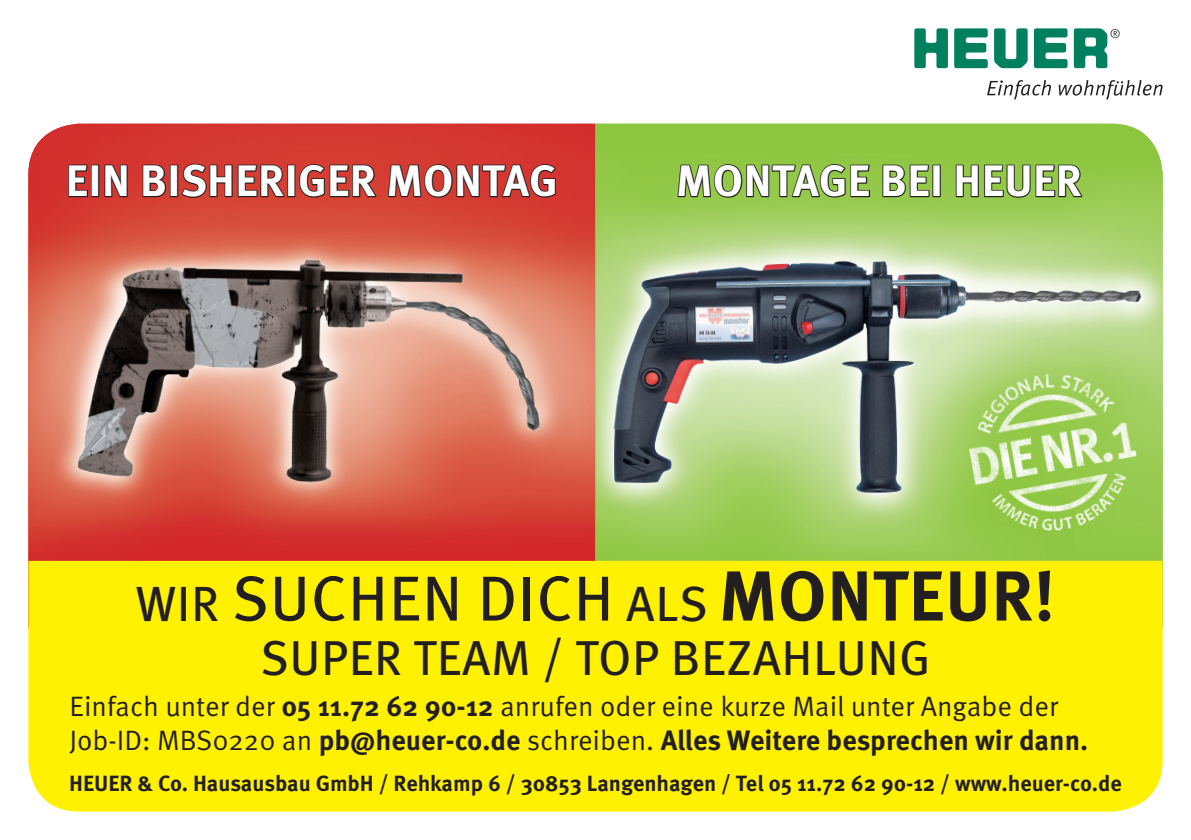
<style>
.page{position:relative;width:1191px;height:840px;background:#fff}
.page>*{position:absolute;margin:0;border:0;box-sizing:border-box;transform-origin:0 0}
.t1{font:63.6px "Meta OT";letter-spacing:.01em;color:#231f20}
.t2{font:49px "Meta OT";letter-spacing:.01em;color:#231f20}
.t3{font:700 44px "Meta OT";letter-spacing:.01em;color:#fff}
.t4{font:28px/34px "Meta OT Norm";color:#231f20}
.t5{font:700 22px "Meta OT";color:#231f20}
.s1{font-size:49.4px}
.s2{font-weight:700;font-size:70.6px}
.s3{font-family:"Meta OT";font-weight:700}
</style>
<div class="page">
<img style="left:28px;top:124px;width:567px;height:436px">
<div style="left:595px;top:124px;width:565px;height:436px;background:#8cc63e"></div>
<div style="left:28px;top:560px;width:1134px;height:251px;background:#fff101"></div>
<img style="left:71px;top:177px;width:534px;height:380px">
<img style="left:605px;top:158px;width:558px;height:411px">
<svg style="left:67px;top:163px;width:22px;height:35px"></svg>
<div style="left:91px;top:164px;width:8px;height:33px;border:2px solid #231f20"></div>
<svg style="left:103px;top:123px;width:26px;height:438px;background:#a85a52"></svg>
<svg style="left:142px;top:163px;width:25px;height:35px"></svg>
<div style="left:170px;top:164px;width:8px;height:33px;border:2px solid #231f20"></div>
<svg style="left:180px;top:162px;width:106px;height:37px;background:#9f342d"></svg>
<div style="left:287px;top:164px;width:8px;height:33px;border:2px solid #231f20"></div>
<svg style="left:298px;top:163px;width:80px;height:36px;background:#9d342d"></svg>
<svg style="left:387px;top:123px;width:171px;height:438px;background:#d46757"></svg>
<svg style="left:676px;top:123px;width:195px;height:438px;background:#97b472"></svg>
<svg style="left:881px;top:163px;width:49px;height:35px;background:#6c8e39"></svg>
<div style="left:932px;top:164px;width:8px;height:33px;border:2px solid #231f20"></div>
<svg style="left:954px;top:153px;width:130px;height:46px;background:#769e3c"></svg>
<img style="left:956px;top:358px;width:194px;height:188px">
<svg style="left:914px;top:28px;width:34px;height:40px"></svg>
<svg style="left:994px;top:28px;width:33px;height:40px"></svg>
<svg style="left:954px;top:28px;width:33px;height:40px"></svg>
<svg style="left:1034px;top:28px;width:33px;height:40px"></svg>
<svg style="left:987px;top:80px;width:175px;height:20px"></svg>
<svg style="left:1073px;top:28px;width:46px;height:40px"></svg>
<p class="t3" style="left:66px;top:153px;width:493px">EIN BISHERIGER MONTAG</p>
<p class="t3" style="left:676px;top:153px;width:407px">MONTAGE BEI HEUER</p>
<p class="t1" style="left:136px;top:559px;width:920px"><span class="s1">WIR</span> SUCHEN DICH <span class="s1">ALS</span> <span class="s2">MONTEUR!</span></p>
<p class="t2" style="left:260px;top:628px;width:672px">SUPER TEAM / TOP BEZAHLUNG</p>
<p class="t4" style="left:69px;top:689px;width:1020px">Einfach unter der <span class="s3">05 11.72 62 90-12</span> anrufen oder eine kurze Mail unter Angabe der<br>Job-ID: MBS0220 an <span class="s3">pb@heuer-co.de</span> schreiben. <span class="s3">Alles Weitere besprechen wir dann.</span></p>
<p class="t5" style="left:69px;top:769px;width:1054px">HEUER &amp; Co. Hausausbau GmbH / Rehkamp 6 / 30853 Langenhagen / Tel 05 11.72 62 90-12 / www.heuer-co.de</p>
</div>
